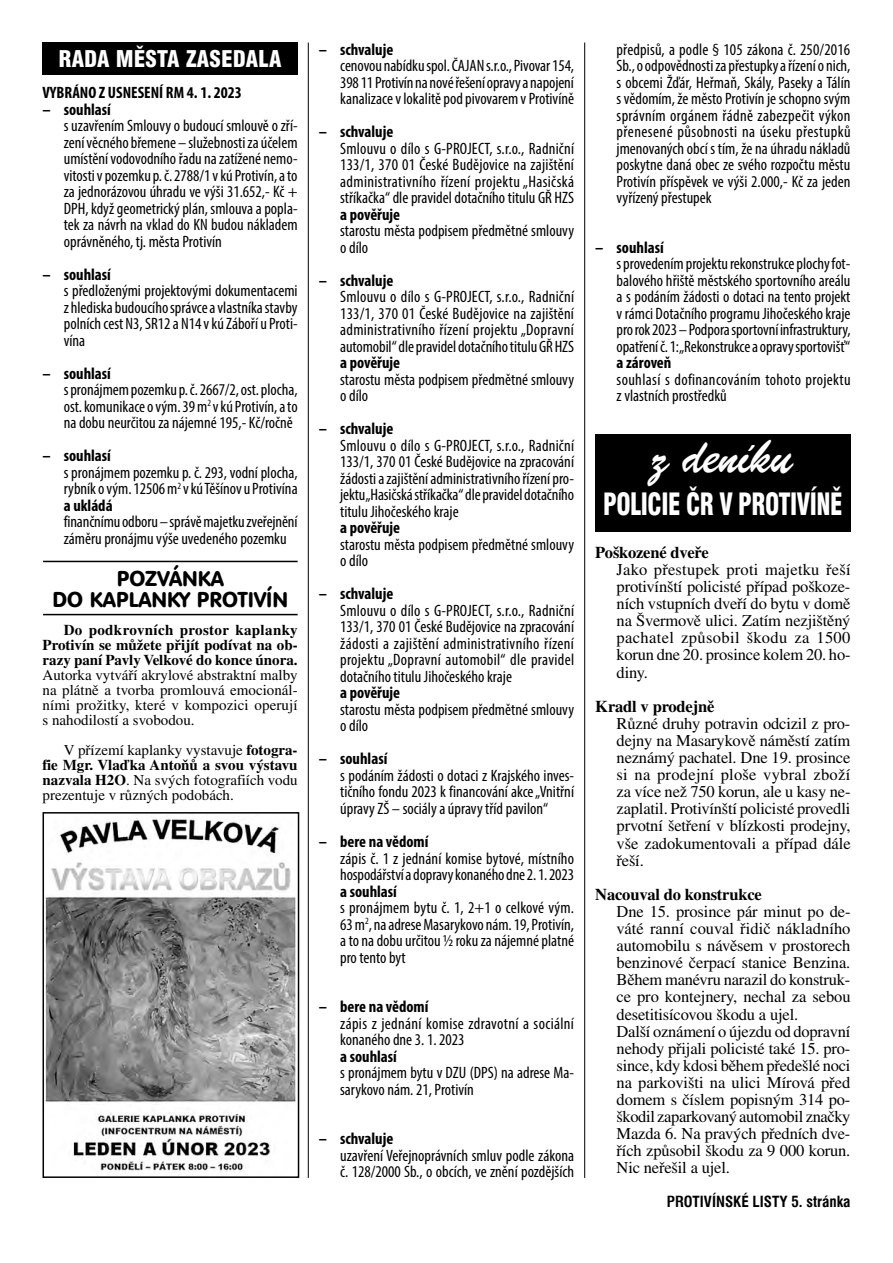
<style>
.page{position:relative;width:893px;height:1263px;background:#fff}
.page>*{position:absolute;margin:0;border:0;box-sizing:border-box;transform-origin:0 0}
.t1{font:48px "Brush Script AT";color:#fff}
.t2{font:900 condensed 30px "Swiss 721 AT";letter-spacing:-.02em;color:#fff;scale:.8 1}
.t3{font:900 condensed 22.5px "Swiss 721 AT";color:#fff}
.t4{font:21px/21px "VAG Rounded AT";color:#000;text-align:center}
.t5{font:condensed 16.5px/16.5px "Myriad Pro";color:#000;text-align:justify}
.t6{font:16.5px/17.1px "Times CE";letter-spacing:-.01em;color:#000;text-align:justify}
.t7{font:700 condensed 16.5px "Myriad Pro";color:#000}
.t8{font:condensed 16.5px/16.5px "Myriad Pro";letter-spacing:.02em;color:#000}
.t9{font:700 16.5px "Times CE";letter-spacing:-.01em;color:#000}
.t10{font:15px/15px "Times CE";color:#000;text-align:justify}
.t11{font:700 15px/15px "Times CE";color:#000;text-align:justify}
.t12{font:700 condensed 15px "Swiss 721 AT";color:#000}
.s1{font-weight:700}
</style>
<div class="page">
<div style="left:595px;top:434px;width:255px;height:97px;background:#000"></div>
<hr style="left:584px;top:43px;width:1px;height:1135px;background:#000">
<div style="left:43px;top:43px;width:255px;height:32px;background:#000"></div>
<hr style="left:43px;top:614px;width:255px;height:1px;background:#000">
<hr style="left:43px;top:561px;width:255px;height:1px;background:#000">
<img style="left:46px;top:818px;width:250px;height:355px">
<div style="left:43px;top:812px;width:256px;height:366px;border:2px solid #000"></div>
<hr style="left:308px;top:43px;width:1px;height:1135px;background:#000">
<h3 class="t3" style="left:59px;top:46px;width:224px">RADA MĚSTA ZASEDALA</h3>
<p class="t7" style="left:43px;top:82px;width:201px">VYBRÁNO Z USNESENÍ RM 4. 1. 2023</p>
<p class="t7" style="left:43px;top:99px;width:70px">– souhlasí</p>
<p class="t5" style="left:64px;top:117px;width:235px">s uzavřením Smlouvy o budoucí smlouvě o zří&shy;zení věcného břemene – služebnosti za účelem umístění vodovodního řadu na zatížené nemo&shy;vitosti v pozemku p. č. 2788/1 v kú Protivín, a to za jednorázovou úhradu ve výši 31.652,- Kč + DPH, když geometrický plán, smlouva a popla&shy;tek za návrh na vklad do KN budou nákladem oprávněného, tj. města Protivín</p>
<p class="t7" style="left:43px;top:264px;width:70px">– souhlasí</p>
<p class="t5" style="left:64px;top:282px;width:235px">s předloženými projektovými dokumentacemi z hlediska budoucího správce a vlastníka stavby polních cest N3, SR12 a N14 v kú Záboří u Proti&shy;vína</p>
<p class="t7" style="left:43px;top:363px;width:70px">– souhlasí</p>
<p class="t5" style="left:64px;top:381px;width:235px">s pronájmem pozemku p. č. 2667/2, ost. plocha, ost. komunikace o vým. 39 m<sup>2</sup> v kú Protivín, a to na dobu neurčitou za nájemné 195,- Kč/ročně</p>
<p class="t7" style="left:43px;top:445px;width:70px">– souhlasí</p>
<p class="t5" style="left:64px;top:464px;width:235px">s pronájmem pozemku p. č. 293, vodní plocha, rybník o vým. 12506 m<sup>2</sup> v kú Těšínov u Protivína <span class="s1">a ukládá</span></p>
<p class="t5" style="left:64px;top:513px;width:235px">finančnímu odboru – správě majetku zveřejnění záměru pronájmu výše uvedeného pozemku</p>
<p class="t4" style="left:53px;top:567px;width:237px">POZVÁNKA<br>DO KAPLANKY PROTIVÍN</p>
<p class="t11" style="left:43px;top:622px;width:257px;text-indent:21px">Do podkrovních prostor kaplanky Protivín se můžete přijít podívat na ob&shy;razy paní Pavly Velkové do konce února.</p>
<p class="t10" style="left:43px;top:667px;width:257px">Autorka vytváří akrylové abstraktní malby na plátně a tvorba promlouvá emocionál&shy;ními prožitky, které v kompozici operují s nahodilostí a svobodou.</p>
<p class="t10" style="left:43px;top:742px;width:257px;text-indent:21px">V přízemí kaplanky vystavuje <span class="s1">fotogra&shy;fie Mgr. Vlaďka Antoňů a svou výstavu nazvala H2O</span>. Na svých fotografiích vodu prezentuje v různých podobách.</p>
<p class="t7" style="left:319px;top:39px;width:76px">– schvaluje</p>
<p class="t5" style="left:340px;top:57px;width:235px">cenovou nabídku spol. ČAJAN s.r.o., Pivovar 154, 398 11 Protivín na nové řešení opravy a napojení kanalizace v lokalitě pod pivovarem v Protivíně</p>
<p class="t7" style="left:319px;top:122px;width:76px">– schvaluje</p>
<p class="t5" style="left:340px;top:140px;width:235px">Smlouvu o dílo s G-PROJECT, s.r.o., Radniční 133/1, 370 01 České Budějovice na zajištění administrativního řízení projektu „Hasičská stříkačka“ dle pravidel dotačního titulu GŘ HZS</p>
<p class="t7" style="left:340px;top:204px;width:62px">a pověřuje</p>
<p class="t5" style="left:340px;top:222px;width:235px">starostu města podpisem předmětné smlouvy o dílo</p>
<p class="t7" style="left:319px;top:270px;width:76px">– schvaluje</p>
<p class="t5" style="left:340px;top:288px;width:235px">Smlouvu o dílo s G-PROJECT, s.r.o., Radniční 133/1, 370 01 České Budějovice na zajištění administrativního řízení projektu „Dopravní automobil“ dle pravidel dotačního titulu GŘ HZS</p>
<p class="t7" style="left:340px;top:353px;width:62px">a pověřuje</p>
<p class="t5" style="left:340px;top:371px;width:235px">starostu města podpisem předmětné smlouvy o dílo</p>
<p class="t7" style="left:319px;top:419px;width:76px">– schvaluje</p>
<p class="t5" style="left:340px;top:437px;width:235px">Smlouvu o dílo s G-PROJECT, s.r.o., Radniční 133/1, 370 01 České Budějovice na zpracování žádosti a zajištění administrativního řízení pro&shy;jektu „Hasičská stříkačka“ dle pravidel dotačního titulu Jihočeského kraje</p>
<p class="t7" style="left:340px;top:518px;width:62px">a pověřuje</p>
<p class="t5" style="left:340px;top:536px;width:235px">starostu města podpisem předmětné smlouvy o dílo</p>
<p class="t7" style="left:319px;top:584px;width:76px">– schvaluje</p>
<p class="t5" style="left:340px;top:602px;width:235px">Smlouvu o dílo s G-PROJECT, s.r.o., Radniční 133/1, 370 01 České Budějovice na zpracování žádosti a zajištění administrativního řízení projektu „Dopravní automobil“ dle pravidel dotačního titulu Jihočeského kraje</p>
<p class="t7" style="left:340px;top:683px;width:62px">a pověřuje</p>
<p class="t5" style="left:340px;top:701px;width:235px">starostu města podpisem předmětné smlouvy o dílo</p>
<p class="t7" style="left:319px;top:749px;width:70px">– souhlasí</p>
<p class="t5" style="left:340px;top:767px;width:235px">s podáním žádosti o dotaci z Krajského inves&shy;tičního fondu 2023 k financování akce „Vnitřní úpravy ZŠ – sociály a úpravy tříd pavilon“</p>
<p class="t7" style="left:319px;top:831px;width:111px">– bere na vědomí</p>
<p class="t5" style="left:340px;top:849px;width:235px">zápis č. 1 z jednání komise bytové, místního hospodářství a dopravy konaného dne 2. 1. 2023</p>
<p class="t7" style="left:340px;top:881px;width:58px">a souhlasí</p>
<p class="t5" style="left:340px;top:899px;width:235px">s pronájmem bytu č. 1, 2+1 o celkové vým.<br>63 m<sup>2</sup>, na adrese Masarykovo nám. 19, Protivín, a to na dobu určitou ½ roku za nájemné platné pro tento byt</p>
<p class="t7" style="left:319px;top:996px;width:111px">– bere na vědomí</p>
<p class="t8" style="left:340px;top:1014px;width:235px">zápis z jednání komise zdravotní a sociální konaného dne 3. 1. 2023</p>
<p class="t7" style="left:340px;top:1046px;width:58px">a souhlasí</p>
<p class="t5" style="left:340px;top:1064px;width:235px">s pronájmem bytu v DZU (DPS) na adrese Ma&shy;sarykovo nám. 21, Protivín</p>
<p class="t7" style="left:319px;top:1128px;width:76px">– schvaluje</p>
<p class="t5" style="left:340px;top:1146px;width:235px">uzavření Veřejnoprávních smluv podle zákona č. 128/2000 Sb., o obcích, ve znění pozdějších</p>
<p class="t5" style="left:617px;top:41px;width:236px">předpisů, a podle § 105 zákona č. 250/2016<br>Sb., o odpovědnosti za přestupky a řízení o nich, s obcemi Žďár, Heřmaň, Skály, Paseky a Tálín s vědomím, že město Protivín je schopno svým správním orgánem řádně zabezpečit výkon přenesené působnosti na úseku přestupků jmenovaných obcí s tím, že na úhradu nákladů poskytne daná obec ze svého rozpočtu městu Protivín příspěvek ve výši 2.000,- Kč za jeden vyřízený přestupek</p>
<p class="t7" style="left:595px;top:237px;width:70px">– souhlasí</p>
<p class="t5" style="left:617px;top:255px;width:235px">s provedením projektu rekonstrukce plochy fot&shy;balového hřiště městského sportovního areálu a s podáním žádosti o dotaci na tento projekt v rámci Dotačního programu Jihočeského kraje pro rok 2023 – Podpora sportovní infrastruktury, opatření č. 1: „Rekonstrukce a opravy sportovišť“</p>
<p class="t7" style="left:617px;top:353px;width:56px">a zároveň</p>
<p class="t8" style="left:617px;top:371px;width:236px">souhlasí s dofinancováním tohoto projektu z vlastních prostředků</p>
<h1 class="t1" style="left:652px;top:428px;width:142px">z deníku</h1>
<h2 class="t2" style="left:603px;top:486px;width:301px">POLICIE ČR V PROTIVÍNĚ</h2>
<p class="t9" style="left:595px;top:543px;width:115px">Poškozené dveře</p>
<p class="t6" style="left:617px;top:561px;width:236px">Jako přestupek proti majetku řeší protivínští policisté případ poškoze&shy;ních vstupních dveří do bytu v domě na Švermově ulici. Zatím nezjištěný pachatel způsobil škodu za 1500 korun dne 20. prosince kolem 20. ho&shy;diny.</p>
<p class="t9" style="left:595px;top:697px;width:121px">Kradl v prodejně</p>
<p class="t6" style="left:617px;top:714px;width:236px">Různé druhy potravin odcizil z pro&shy;dejny na Masarykově náměstí zatím neznámý pachatel. Dne 19. prosince si na prodejní ploše vybral zboží za více než 750 korun, ale u kasy ne&shy;zaplatil. Protivínští policisté provedli prvotní šetření v blízkosti prodejny, vše zadokumentovali a případ dále řeší.</p>
<p class="t9" style="left:595px;top:885px;width:168px">Nacouval do konstrukce</p>
<p class="t6" style="left:617px;top:903px;width:236px;text-align:left">Dne 15. prosince pár minut po de&shy;váté ranní couval řidič nákladního automobilu s návěsem v prostorech benzinové čerpací stanice Benzina.<br>Během manévru narazil do konstruk&shy;ce pro kontejnery, nechal za sebou desetitisícovou škodu a ujel.<br>Další oznámení o újezdu od dopravní nehody přijali policisté také 15. pro&shy;since, kdy kdosi během předešlé noci na parkovišti na ulici Mírová před domem s číslem popisným 314 po&shy;škodil zaparkovaný automobil značky Mazda 6. Na pravých předních dve&shy;řích způsobil škodu za 9 000 korun.<br>Nic neřešil a ujel.</p>
<p class="t12" style="left:667px;top:1192px;width:185px">PROTIVÍNSKÉ LISTY 5. stránka</p>
</div>
